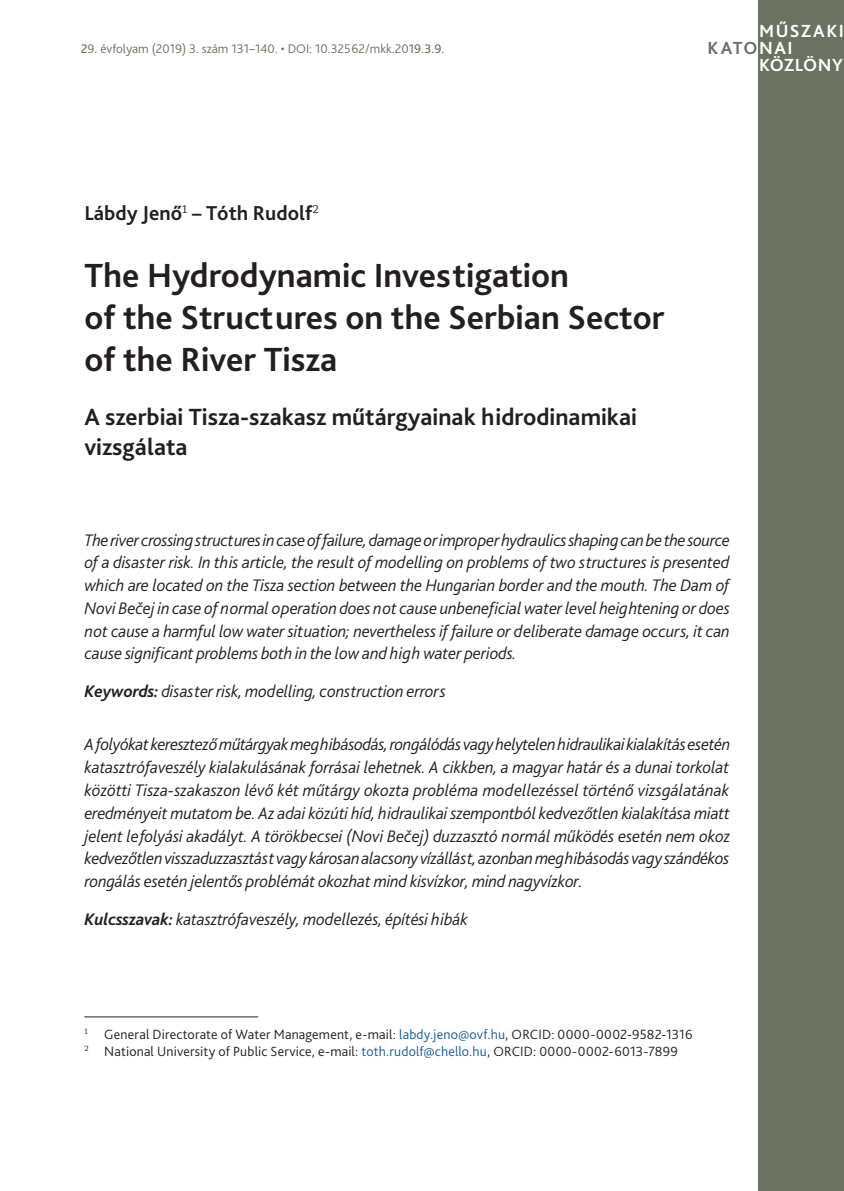
<style>
.page{position:relative;width:844px;height:1191px;background:#fff}
.page>*{position:absolute;margin:0;border:0;box-sizing:border-box;transform-origin:0 0}
.Tanulmánycím{font:700 35px/42px "Bliss Pro";color:#231f20}
.Tanulmánycím_angol{font:700 24.5px/29.4px "Bliss Pro";color:#231f20}
.Szerző{font:700 21px "Bliss Pro";color:#231f20}
.MR___Cím{font:700 18.38px "Bliss Pro";letter-spacing:.08em;color:#fff}
.MR___Cím-2{font:700 18.38px "Bliss Pro";letter-spacing:.015em;color:#fff}
.MR___Cím-3{font:700 18.38px "Bliss Pro";letter-spacing:.08em;color:#6c6d70}
.Absztrakt__szöveg{font:italic 300 17.5px/22.8px "Bliss Pro";letter-spacing:-.01em;color:#231f20;text-align:justify}
.Absztakt__keywords{font:italic 300 17.5px "Bliss Pro";letter-spacing:-.01em;color:#231f20}
.Lábjegyzet{font:300 14px "Bliss Pro";letter-spacing:.015em;color:#231f20}
.Fejléc_jobb{font:300 13.12px "Bliss Pro";color:#6c7261}
.s1{font-weight:400}
.s2{color:#fff}
.s3{font-weight:700}
.s4{color:#175d9e}
</style>
<div class="page">
<div style="left:758px;top:0;width:85px;height:1191px;background:#6c7261"></div>
<hr style="left:84px;top:1016px;width:174px;height:1px;background:#231f20">
<p class="Fejléc_jobb" style="left:81px;top:40px;width:365px"><span class="s1">2</span>9. évfolyam (2019) 3. szám 131–140. • DOI: 10.32562/mkk.20<span class="s1">19.3.9.</span></p>
<p class="MR___Cím" style="left:758px;top:19px;width:86px">MŰSZAKI</p>
<p class="MR___Cím-2" style="left:758px;top:54px;width:85px">KÖZLÖNY</p>
<p class="MR___Cím-3" style="left:707px;top:36px;width:87px">KATO<span class="s2">NAI</span></p>
<p class="Szerző" style="left:84px;top:200px;width:236px">Lábdy Jenő<sup>1</sup> – Tóth Rudolf<sup>2</sup></p>
<p class="Tanulmánycím" style="left:84px;top:254px;width:581px">The Hydrodynamic Investigation<br>of the Structures on the Serbian Sector of the River Tisza</p>
<p class="Tanulmánycím_angol" style="left:84px;top:402px;width:554px">A szerbiai Tisza-szakasz műtárgyainak hidrodinamikai vizsgálata</p>
<p class="Absztrakt__szöveg" style="left:84px;top:528px;width:647px">The river crossing structures in case of failure, damage or improper hydraulics shaping can be the source of a disaster risk. In this article, the result of modelling on problems of two structures is presented which are located on the Tisza section between the Hungarian border and the mouth. The Dam of Novi Bečej in case of normal operation does not cause unbeneficial water level heightening or does not cause a harmful low water situation; nevertheless if failure or deliberate damage occurs, it can cause significant problems both in the low and high water periods.</p>
<p class="Absztakt__keywords" style="left:84px;top:680px;width:363px"><span class="s3">Keywords:</span> disaster risk, modelling, construction errors</p>
<p class="Absztrakt__szöveg" style="left:84px;top:733px;width:647px">A folyókat keresztező műtárgyak meghibásodás, rongálódás vagy helytelen hidraulikai kialakítás esetén katasztrófaveszély kialakulásának forrásai lehetnek. A cikkben, a magyar határ és a dunai torkolat közötti Tisza-szakaszon lévő két műtárgy okozta probléma modellezéssel történő vizsgálatának eredményeit mutatom be. Az adai közúti híd, hidraulikai szempontból kedvezőtlen kialakítása miatt jelent lefolyási akadályt. A törökbecsei (Novi Bečej) duzzasztó normál működés esetén nem okoz kedvezőtlen visszaduzzasztást vagy károsan alacsony vízállást, azonban meghibásodás vagy szándékos rongálás esetén jelentős problémát okozhat mind kisvízkor, mind nagyvízkor.</p>
<p class="Absztakt__keywords" style="left:84px;top:908px;width:385px"><span class="s3">Kulcsszavak:</span> katasztrófaveszély, modellezés, építési hibák</p>
<p class="Lábjegyzet" style="left:84px;top:1025px;width:609px"><sup>1</sup> General Directorate of Water Management, e-mail: <span class="s4">labdy.jeno@ovf.hu</span>, ORCID: 0000-0002-9582-1316</p>
<p class="Lábjegyzet" style="left:84px;top:1042px;width:595px"><sup>2</sup> National University of Public Service, e-mail: <span class="s4">toth.rudolf@chello.hu</span>, ORCID: 0000-0002-6013-7899</p>
</div>
